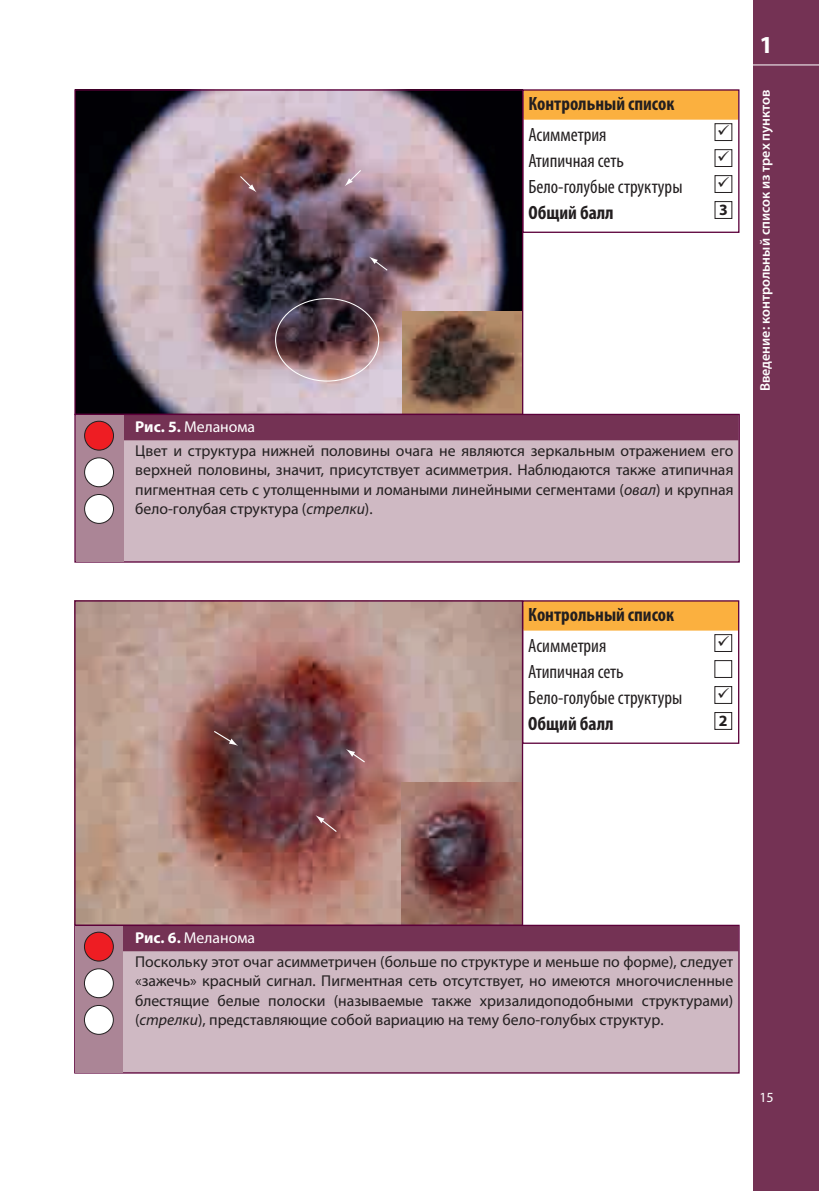
<style>
.page{position:relative;width:819px;height:1191px;background:#fff}
.page>*{position:absolute;margin:0;border:0;box-sizing:border-box;transform-origin:0 0}
.t1{font:700 24.5px "Myriad Pro";color:#fff}
.t2{font:condensed 19.25px/25.9px "Myriad Pro";color:#231f20}
.t3{font:700 condensed 19.25px "Myriad Pro";color:#231f20}
.t4{font:15.75px/19.2px "Myriad Pro";color:#231f20}
.t5{font:700 15.75px "Myriad Pro";color:#231f20}
.t6{font:600 14px "Myriad Pro";color:#fff}
.t7{font:14px "Myriad Pro";color:#fff}
.s1{font-weight:700;color:#fff}
.s2{color:#fff}
.s3{font-style:italic}
</style>
<div class="page">
<div style="left:752px;top:0;width:67px;height:1191px;background:#743254"></div>
<hr style="left:752px;top:64px;width:67px;height:1px;background:#fff">
<div style="left:523px;top:90px;width:215px;height:28px;background:#fbb03f"></div>
<div style="left:523px;top:95px;width:215px;height:25px;background:#fbb03f"></div>
<div style="left:714px;top:123px;width:18px;height:18px;border:1px solid #231f20"></div>
<div style="left:714px;top:149px;width:18px;height:18px;border:1px solid #231f20"></div>
<div style="left:714px;top:175px;width:18px;height:18px;border:1px solid #231f20"></div>
<div style="left:714px;top:201px;width:18px;height:18px;border:1px solid #231f20"></div>
<div style="left:522px;top:89px;width:217px;height:144px;border:1px solid #5c013a"></div>
<div style="left:523px;top:601px;width:215px;height:28px;background:#fbb03f"></div>
<div style="left:523px;top:606px;width:215px;height:24px;background:#fbb03f"></div>
<div style="left:714px;top:634px;width:18px;height:18px;border:1px solid #231f20"></div>
<div style="left:714px;top:660px;width:18px;height:18px;border:1px solid #231f20"></div>
<div style="left:714px;top:686px;width:18px;height:18px;border:1px solid #231f20"></div>
<div style="left:714px;top:712px;width:18px;height:18px;border:1px solid #231f20"></div>
<div style="left:522px;top:600px;width:217px;height:144px;border:1px solid #5c013a"></div>
<img style="left:76px;top:91px;width:445px;height:322px">
<img style="left:402px;top:311px;width:119px;height:102px">
<svg style="left:369px;top:257px;width:19px;height:15px"></svg>
<svg style="left:344px;top:169px;width:18px;height:17px"></svg>
<svg style="left:239px;top:175px;width:17px;height:17px"></svg>
<img style="left:76px;top:602px;width:445px;height:322px">
<img style="left:401px;top:782px;width:120px;height:142px">
<svg style="left:315px;top:815px;width:23px;height:18px"></svg>
<svg style="left:346px;top:749px;width:20px;height:14px"></svg>
<svg style="left:213px;top:730px;width:25px;height:16px"></svg>
<div style="left:75px;top:414px;width:664px;height:148px;background:#cfb9c3"></div>
<div style="left:115px;top:414px;width:623px;height:26px;background:#743254"></div>
<div style="left:74px;top:414px;width:665px;height:148px;border:1px solid #5c013a"></div>
<div style="left:75px;top:925px;width:664px;height:148px;background:#cfb9c3"></div>
<div style="left:115px;top:925px;width:623px;height:26px;background:#743254"></div>
<div style="left:74px;top:924px;width:665px;height:149px;border:1px solid #5c013a"></div>
<div style="left:76px;top:415px;width:47px;height:146px;background:#ab8596"></div>
<div style="left:76px;top:926px;width:47px;height:146px;background:#ab8596"></div>
<div style="left:85px;top:421px;width:28px;height:29px;background:#ee1d23;border-radius:50%"></div>
<div style="left:84px;top:421px;width:30px;height:29px;border:1px solid #231f20;border-radius:50%"></div>
<div style="left:84px;top:932px;width:29px;height:29px;background:#ee1d23;border-radius:50%"></div>
<div style="left:84px;top:931px;width:30px;height:30px;border:1px solid #231f20;border-radius:50%"></div>
<div style="left:85px;top:458px;width:28px;height:29px;background:#fff;border-radius:50%"></div>
<div style="left:84px;top:457px;width:30px;height:30px;border:1px solid #231f20;border-radius:50%"></div>
<div style="left:84px;top:968px;width:29px;height:29px;background:#fff;border-radius:50%"></div>
<div style="left:84px;top:968px;width:30px;height:30px;border:1px solid #231f20;border-radius:50%"></div>
<div style="left:85px;top:494px;width:28px;height:29px;background:#fff;border-radius:50%"></div>
<div style="left:84px;top:494px;width:30px;height:30px;border:1px solid #231f20;border-radius:50%"></div>
<div style="left:84px;top:1005px;width:29px;height:29px;background:#fff;border-radius:50%"></div>
<div style="left:84px;top:1005px;width:30px;height:29px;border:1px solid #231f20;border-radius:50%"></div>
<p class="t3" style="left:528px;top:97px;width:147px">Контрольный список</p>
<p class="t2" style="left:528px;top:123px;width:155px">Асимметрия<br>Атипичная сеть<br>Бело-голубые структуры</p>
<p class="t3" style="left:528px;top:206px;width:87px">Общий балл</p>
<p class="t5" style="left:719px;top:204px;width:10px">3</p>
<p class="t4" style="left:135px;top:416px;width:599px;line-height:24.2px"><span class="s1">Рис. 5.</span> <span class="s2">Меланома<br></span>Цвет и структура нижней половины очага не являются зеркальным отражением его</p>
<p class="t4" style="left:135px;top:462px;width:599px;text-align:justify">верхней половины, значит, присутствует асимметрия. Наблюдаются также атипичная пигментная сеть с утолщенными и ломаными линейными сегментами (<span class="s3">овал</span>) и крупная бело-голубая структура (<span class="s3">стрелки</span>).</p>
<h1 class="t1" style="left:759px;top:36px;width:15px">1</h1>
<p class="t6" style="left:759px;top:391px;width:303px;rotate:-90deg">Введение: контрольный список из трех пунктов</p>
<p class="t3" style="left:528px;top:608px;width:147px">Контрольный список</p>
<p class="t2" style="left:528px;top:634px;width:155px">Асимметрия<br>Атипичная сеть<br>Бело-голубые структуры</p>
<p class="t3" style="left:528px;top:716px;width:87px">Общий балл</p>
<p class="t5" style="left:718px;top:714px;width:10px">2</p>
<p class="t4" style="left:135px;top:926px;width:599px;line-height:24.2px"><span class="s1">Рис. 6.</span> <span class="s2">Меланома<br></span>Поскольку этот очаг асимметричен (больше по структуре и меньше по форме), следует</p>
<p class="t4" style="left:135px;top:972px;width:599px;text-align:justify">«зажечь» красный сигнал. Пигментная сеть отсутствует, но имеются многочисленные блестящие белые полоски (называемые также хризалидоподобными структурами) (<span class="s3">стрелки</span>), представляющие собой вариацию на тему бело-голубых структур.</p>
<p class="t7" style="left:759px;top:1092px;width:16px">15</p>
</div>
